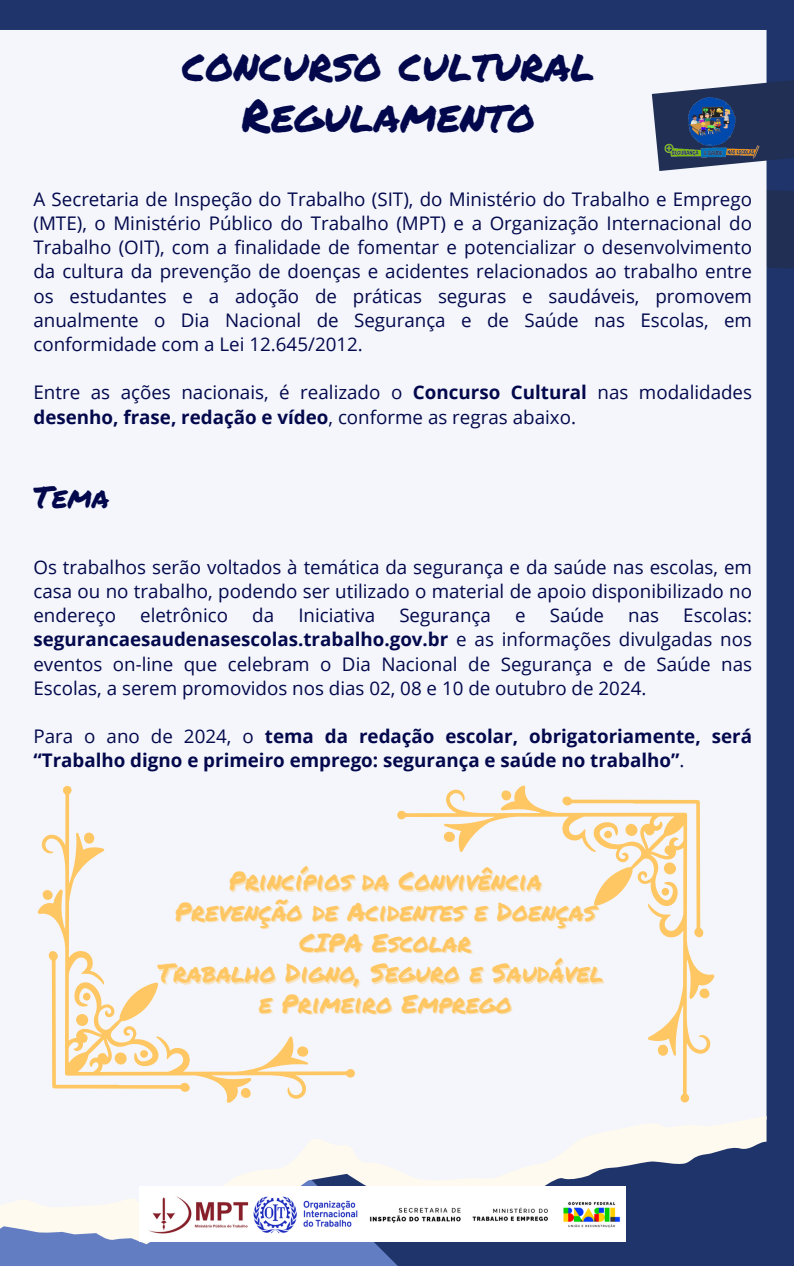
<style>
.page{position:relative;width:794px;height:1266px;background:#fff}
.page>*{position:absolute;margin:0;border:0;box-sizing:border-box;transform-origin:0 0}
.t1{font:45px/50.6px "Permanent Marker";color:#02084b;text-align:center}
.t2{font:30px "Permanent Marker";color:#02084b}
.t3{font:25.5px/30.6px "Permanent Marker";color:#ffc764;text-align:center}
.t4{font:18.75px/24.2px "Open Sans";color:#02084b;text-align:justify}
.t5{font:700 18.75px/24.2px "Open Sans";color:#02084b}
.s1{font-weight:700}
.s2{font-weight:400}
.s3{color:rgb(255 199 100/.4)}
</style>
<div class="page">
<div style="left:0;top:0;width:793px;height:1266px;background:#1e346a"></div>
<div style="left:0;top:1244px;width:398px;height:22px;background:#627dc2"></div>
<div style="left:0;top:30px;width:767px;height:1112px;background:#f4f6fc"></div>
<svg style="left:651px;top:73px;width:142px;height:198px;background:#b4baca"></svg>
<svg style="left:0;top:1116px;width:766px;height:128px;fill:#f4f6fc"></svg>
<img style="left:139px;top:1186px;width:486px;height:55px">
<img style="left:659px;top:89px;width:104px;height:82px">
<svg style="left:397px;top:785px;width:317px;height:317px;background:#f5f1ed"></svg>
<svg style="left:37px;top:786px;width:318px;height:317px;background:#f5f1ed"></svg>
<p class="t1" style="left:182px;top:38px;width:413px">concurso cultural<br>Regulamento</p>
<p class="t4" style="left:33px;top:186px;width:719px">A Secretaria de Inspeção do Trabalho (SIT), do Ministério do Trabalho e Emprego (MTE), o Ministério Público do Trabalho (MPT) e a Organização Internacional do Trabalho (OIT), com a finalidade de fomentar e potencializar o desenvolvimento da cultura da prevenção de doenças e acidentes relacionados ao trabalho entre os estudantes e a adoção de práticas seguras e saudáveis, promovem anualmente o Dia Nacional de Segurança e de Saúde nas Escolas, em conformidade com a Lei 12.645/2012.</p>
<h1 class="t4" style="left:33px;top:380px;width:719px">Entre as ações nacionais, é realizado o <span class="s1">Concurso Cultural</span> nas modalidades <span class="s1">desenho, frase, redação e vídeo</span>, conforme as regras abaixo.</h1>
<p class="t2" style="left:33px;top:475px;width:77px">Tema</p>
<p class="t4" style="left:33px;top:554px;width:719px">Os trabalhos serão voltados à temática da segurança e da saúde nas escolas, em casa ou no trabalho, podendo ser utilizado o material de apoio disponibilizado no endereço</p>
<p class="t4" style="left:140px;top:603px;width:89px">eletrônico</p>
<p class="t4" style="left:252px;top:603px;width:23px">da</p>
<p class="t4" style="left:298px;top:603px;width:78px">Iniciativa</p>
<p class="t4" style="left:399px;top:603px;width:93px">Segurança</p>
<p class="t4" style="left:515px;top:603px;width:12px">e</p>
<p class="t4" style="left:549px;top:603px;width:56px">Saúde</p>
<p class="t4" style="left:628px;top:603px;width:32px">nas</p>
<p class="t4" style="left:33px;top:603px;width:719px;text-indent:649px">Escolas: <span class="s1">segurancaesaudenasescolas.trabalho.gov.br</span> e as informações divulgadas nos eventos on-line que celebram o Dia Nacional de Segurança e de Saúde nas Escolas, a serem promovidos nos dias 02, 08 e 10 de outubro de 2024.</p>
<p class="t5" style="left:33px;top:724px;width:719px"><span class="s2">Para o ano de 2024, o</span> tema da redação escolar, obrigatoriamente, será “Trabalho digno e primeiro emprego: segurança e saúde no trabalho”<span class="s2">.</span></p>
<p class="t3" style="left:230px;top:865px;width:313px"><span class="s3">P</span>rincípios da Convivência</p>
<h3 class="t3" style="left:175px;top:895px;width:422px">Prevenção de Acidentes e Doenças</h3>
<p class="t3" style="left:157px;top:926px;width:447px">CIPA Escolar<br>Trabalho Digno, Seguro e Saudável e Primeiro Emprego</p>
</div>
